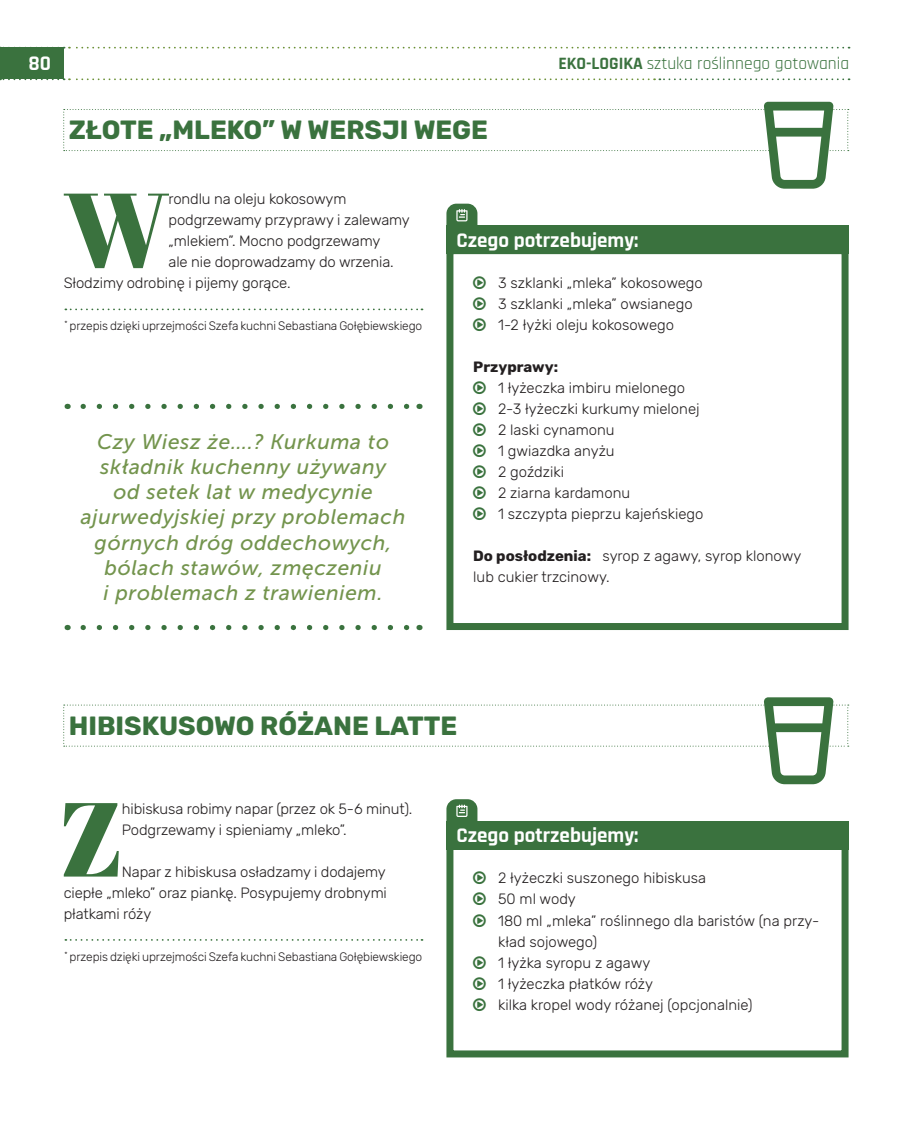
<style>
.page{position:relative;width:923px;height:1122px;background:#fff}
.page>*{position:absolute;margin:0;border:0;box-sizing:border-box;transform-origin:0 0}
.text_INICJAL{font:104.83px "Abril Fatface";color:#3a723e}
.text_SRODTYTUL{font:700 26.25px "Rubik";color:#3a723e}
.t1{font:italic 21px/25.2px "Museo Sans 500";letter-spacing:.03em;color:#73944d;text-align:center}
.t2{font:700 21px "Rajdhani";color:#fff}
.t3{font:17.5px "Rajdhani";color:#3a723e}
.text_INICJAL-2{font:300 14.88px/21px "Rubik";letter-spacing:-.005em;color:#231f20}
.text_PUNKTOR{font:300 14.88px/21px "Rubik";color:#231f20}
.text_PUNKTOR-2{font:700 14.88px "Rubik";color:#231f20}
.text_FOOTNOTE{font:300 12.25px "Rubik";letter-spacing:-.01em;color:#231f20}
.s1{font-weight:700}
</style>
<div class="page">
<div style="left:446px;top:247px;width:402px;height:383px;border:7px solid #3a723e"></div>
<div style="left:446px;top:225px;width:402px;height:29px;background:#3a723e"></div>
<svg style="left:446px;top:203px;width:31px;height:22px"></svg>
<svg style="left:63px;top:102px;width:786px;height:87px"></svg>
<svg style="left:83px;top:403px;width:327px;height:6px"></svg>
<svg style="left:83px;top:625px;width:327px;height:5px"></svg>
<div style="left:446px;top:842px;width:402px;height:215px;border:7px solid #3a723e"></div>
<div style="left:446px;top:821px;width:402px;height:28px;background:#3a723e"></div>
<svg style="left:446px;top:799px;width:31px;height:22px"></svg>
<svg style="left:63px;top:697px;width:786px;height:87px"></svg>
<svg style="left:65px;top:308px;width:357px;height:2px"></svg>
<svg style="left:65px;top:939px;width:357px;height:1px"></svg>
<div style="left:0;top:48px;width:64px;height:31px;background:#3a723e"></div>
<svg style="left:0;top:47px;width:58px;height:1px"></svg>
<svg style="left:0;top:79px;width:58px;height:1px"></svg>
<svg style="left:64px;top:47px;width:785px;height:1px"></svg>
<svg style="left:64px;top:78px;width:785px;height:2px"></svg>
<h3 class="t2" style="left:28px;top:51px;width:24px">80</h3>
<p class="t3" style="left:558px;top:53px;width:292px"><span class="s1">EKO-LOGIKA</span> sztuka roślinnego gotowania</p>
<p class="text_SRODTYTUL" style="left:69px;top:114px;width:421px">ZŁOTE „MLEKO” W WERSJI WEGE</p>
<p class="text_INICJAL-2" style="left:169px;top:189px;width:179px">rondlu na oleju kokosowym</p>
<p class="text_INICJAL-2" style="left:169px;top:210px;width:243px">podgrzewamy przyprawy i zalewamy</p>
<p class="text_INICJAL-2" style="left:169px;top:231px;width:213px">„mlekiem”. Mocno podgrzewamy</p>
<p class="text_INICJAL-2" style="left:169px;top:252px;width:227px">ale nie doprowadzamy do wrzenia.</p>
<p class="text_INICJAL-2" style="left:64px;top:273px;width:228px">Słodzimy odrobinę i pijemy gorące.</p>
<p class="text_INICJAL" style="left:63px;top:156px;width:108px">W</p>
<p class="text_FOOTNOTE" style="left:64px;top:319px;width:359px"><sup>*</sup> przepis dzięki uprzejmości Szefa kuchni Sebastiana Gołębiewskiego</p>
<p class="t1" style="left:81px;top:429px;width:326px">Czy Wiesz że….? Kurkuma to składnik kuchenny używany<br>od setek lat w medycynie ajurwedyjskiej przy problemach górnych dróg oddechowych, bólach stawów, zmęczeniu<br>i problemach z trawieniem.</p>
<p class="t2" style="left:456px;top:227px;width:184px">Czego potrzebujemy:</p>
<p class="text_INICJAL-2" style="left:498px;top:272px;width:206px">3 szklanki „mleka” kokosowego</p>
<p class="text_INICJAL-2" style="left:498px;top:293px;width:196px">3 szklanki „mleka” owsianego</p>
<p class="text_INICJAL-2" style="left:498px;top:314px;width:178px">1-2 łyżki oleju kokosowego</p>
<p class="text_PUNKTOR-2" style="left:473px;top:358px;width:86px">Przyprawy:</p>
<p class="text_INICJAL-2" style="left:498px;top:377px;width:188px">1 łyżeczka imbiru mielonego</p>
<p class="text_INICJAL-2" style="left:498px;top:398px;width:203px">2-3 łyżeczki kurkumy mielonej</p>
<p class="text_INICJAL-2" style="left:498px;top:419px;width:118px">2 laski cynamonu</p>
<p class="text_INICJAL-2" style="left:498px;top:440px;width:118px">1 gwiazdka anyżu</p>
<p class="text_INICJAL-2" style="left:498px;top:461px;width:68px">2 goździki</p>
<p class="text_INICJAL-2" style="left:498px;top:482px;width:134px">2 ziarna kardamonu</p>
<p class="text_INICJAL-2" style="left:498px;top:503px;width:207px">1 szczypta pieprzu kajeńskiego</p>
<p class="text_PUNKTOR" style="left:473px;top:545px;width:329px"><span class="s1">Do posłodzenia:</span> syrop z agawy, syrop klonowy lub cukier trzcinowy.</p>
<p class="text_SRODTYTUL" style="left:69px;top:710px;width:390px">HIBISKUSOWO RÓŻANE LATTE</p>
<p class="text_INICJAL" style="left:59px;top:765px;width:66px">Z</p>
<p class="text_INICJAL-2" style="left:122px;top:798px;width:292px">hibiskusa robimy napar (przez ok 5-6 minut).<br>Podgrzewamy i spieniamy „mleko”.</p>
<p class="text_INICJAL-2" style="left:64px;top:861px;width:325px;text-align:justify;text-indent:58px">Napar z hibiskusa osładzamy i dodajemy ciepłe „mleko” oraz piankę. Posypujemy drobnymi płatkami róży</p>
<p class="text_FOOTNOTE" style="left:64px;top:949px;width:359px"><sup>*</sup> przepis dzięki uprzejmości Szefa kuchni Sebastiana Gołębiewskiego</p>
<p class="t2" style="left:456px;top:822px;width:184px">Czego potrzebujemy:</p>
<p class="text_INICJAL-2" style="left:498px;top:868px;width:209px">2 łyżeczki suszonego hibiskusa</p>
<p class="text_INICJAL-2" style="left:498px;top:889px;width:79px">50 ml wody</p>
<p class="text_INICJAL-2" style="left:498px;top:910px;width:323px">180 ml „mleka” roślinnego dla baristów (na przy&shy;kład sojowego)</p>
<p class="text_INICJAL-2" style="left:498px;top:952px;width:154px">1 łyżka syropu z agawy</p>
<p class="text_INICJAL-2" style="left:498px;top:973px;width:156px">1 łyżeczka płatków róży</p>
<p class="text_INICJAL-2" style="left:498px;top:994px;width:256px">kilka kropel wody różanej (opcjonalnie)</p>
</div>
